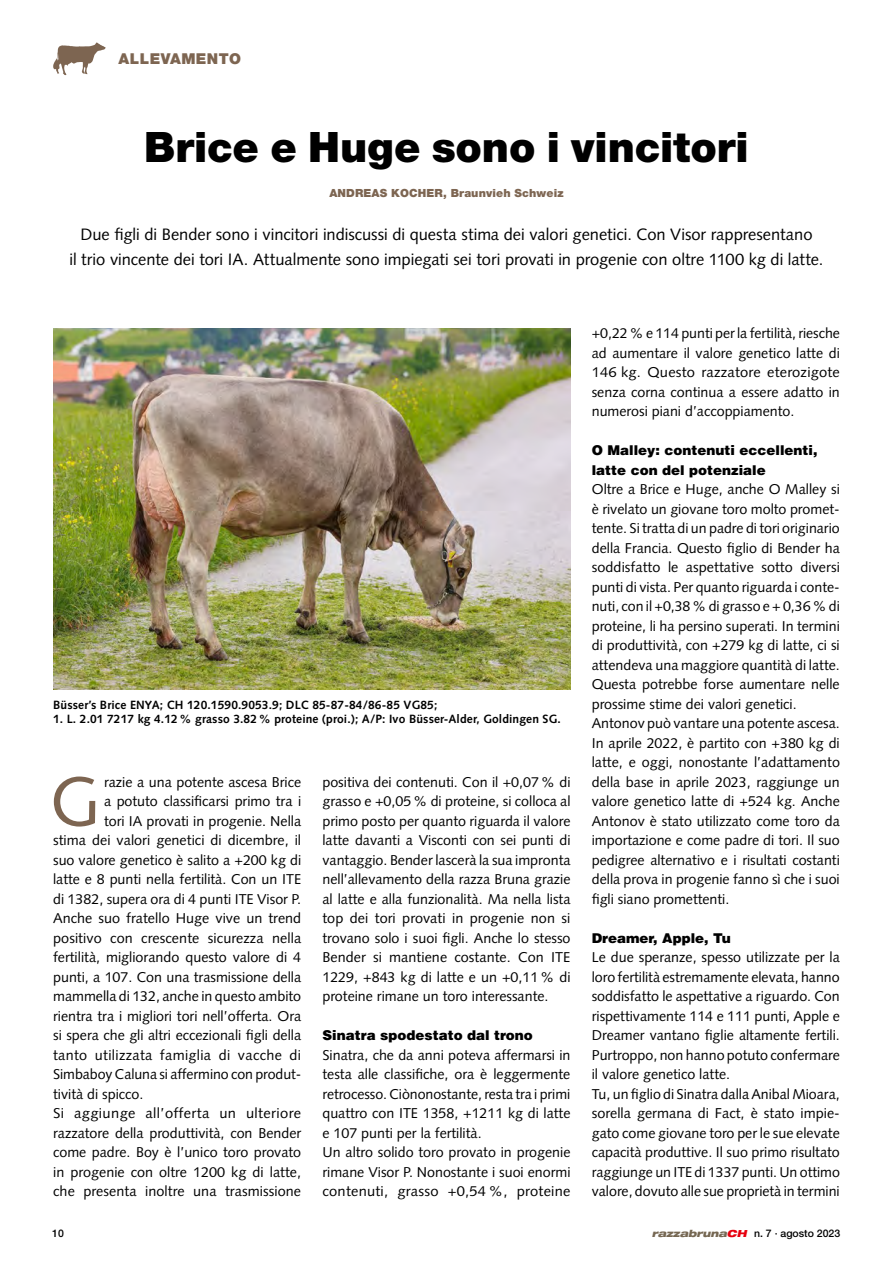
<style>
.page{position:relative;width:893px;height:1263px;background:#fff}
.page>*{position:absolute;margin:0;border:0;box-sizing:border-box;transform-origin:0 0}
.t1{font:69.45px "Syntax LT Std";color:#7d6551}
.t2{font:900 42px "Helvetica Neue LT Std";color:#000}
.t3{font:16.5px/25.5px "Syntax LT Std";color:#000;text-align:center}
.t4{font:900 15px "Helvetica Neue LT Std";letter-spacing:.03em;color:#7d6551}
.t5{font:14.25px/19.5px "Syntax LT Std";color:#000}
.t6{font:14.25px "Syntax LT Std";letter-spacing:.025em;color:#000}
.t7{font:900 13.5px/19.5px "Helvetica LT Std";color:#000}
.t8{font:700 12px "Syntax LT Std";letter-spacing:.01em;color:#000}
.t9{font:900 11.25px "Helvetica Neue LT Std";letter-spacing:.01em;color:#7d6551}
.t10{font:500 10.5px "Helvetica Neue LT Std";color:#000}
.s1{font-weight:900;font-style:italic;font-stretch:expanded;font-size:9.75px;color:#756752}
.s2{font-weight:900;font-style:italic;font-stretch:expanded;font-size:9.75px;color:#e7000e}
</style>
<div class="page">
<svg style="left:53px;top:43px;width:53px;height:32px"></svg>
<img style="left:53px;top:328px;width:517px;height:361px">
<p class="t4" style="left:119px;top:50px;width:124px">ALLEVAMENTO</p>
<h2 class="t2" style="left:144px;top:122px;width:606px">Brice e Huge sono i vincitori</h2>
<p class="t9" style="left:329px;top:186px;width:236px">ANDREAS KOCHER, Braunvieh Schweiz</p>
<p class="t3" style="left:69px;top:221px;width:756px">Due figli di Bender sono i vincitori indiscussi di questa stima dei valori genetici. Con Visor rappresentano<br>il trio vincente dei tori IA. Attualmente sono impiegati sei tori provati in progenie con oltre 1100 kg di latte.</p>
<p class="t8" style="left:53px;top:697px;width:386px">Büsser’s Brice ENYA; CH 120.1590.9053.9; DLC 85-87-84/86-85 VG85;</p>
<p class="t8" style="left:53px;top:712px;width:509px">1. L. 2.01 7217 kg 4.12% grasso 3.82% proteine (proi.); A/P: Ivo Büsser-Alder, Goldingen SG.</p>
<h1 class="t1" style="left:50px;top:760px;width:52px">G</h1>
<p class="t5" style="left:104px;top:772px;width:199px">razie a una potente ascesa Brice</p>
<p class="t5" style="left:104px;top:791px;width:199px">a potuto classificarsi primo tra i</p>
<p class="t5" style="left:104px;top:811px;width:199px">tori IA provati in progenie. Nella</p>
<p class="t5" style="left:53px;top:830px;width:250px">stima dei valori genetici di dicembre, il</p>
<p class="t5" style="left:53px;top:850px;width:250px">suo valore genetico è salito a +200 kg di</p>
<p class="t5" style="left:53px;top:869px;width:250px">latte e 8 punti nella fertilità. Con un ITE</p>
<p class="t5" style="left:53px;top:889px;width:250px">di 1382, supera ora di 4 punti ITE Visor P.</p>
<p class="t5" style="left:53px;top:908px;width:250px">Anche suo fratello Huge vive un trend</p>
<p class="t5" style="left:53px;top:928px;width:250px">positivo con crescente sicurezza nella</p>
<p class="t5" style="left:53px;top:947px;width:249px">fertilità, migliorando questo valore di 4</p>
<p class="t5" style="left:53px;top:967px;width:250px">punti, a 107. Con una trasmissione della</p>
<p class="t5" style="left:53px;top:986px;width:250px">mammella di 132, anche in questo ambito</p>
<p class="t5" style="left:53px;top:1006px;width:250px">rientra tra i migliori tori nell’offerta. Ora</p>
<p class="t5" style="left:53px;top:1025px;width:250px">si spera che gli altri eccezionali figli della</p>
<p class="t6" style="left:53px;top:1046px;width:249px">tanto utilizzata famiglia di vacche di</p>
<p class="t5" style="left:53px;top:1064px;width:250px">Simbaboy Caluna si affermino con produt-</p>
<p class="t5" style="left:53px;top:1084px;width:92px">tività di spicco.</p>
<p class="t6" style="left:53px;top:1105px;width:250px">Si aggiunge all’offerta un ulteriore</p>
<p class="t5" style="left:53px;top:1123px;width:250px">razzatore della produttività, con Bender</p>
<p class="t5" style="left:53px;top:1142px;width:250px">come padre. Boy è l’unico toro provato</p>
<p class="t5" style="left:53px;top:1162px;width:249px">in progenie con oltre 1200 kg di latte,</p>
<p class="t5" style="left:53px;top:1181px;width:250px">che presenta inoltre una trasmissione</p>
<p class="t5" style="left:322px;top:772px;width:250px;text-align:justify">positiva dei contenuti. Con il +0,07% di grasso e +0,05% di proteine, si colloca al primo posto per quanto riguarda il valore latte davanti a Visconti con sei punti di vantaggio. Bender lascerà la sua impronta nell’allevamento della razza Bruna grazie al latte e alla funzionalità. Ma nella lista top dei tori provati in progenie non si trovano solo i suoi figli. Anche lo stesso Bender si mantiene costante. Con ITE 1229, +843 kg di latte e un +0,11% di proteine rimane un toro interessante.</p>
<p class="t7" style="left:322px;top:1025px;width:212px">Sinatra spodestato dal trono</p>
<p class="t5" style="left:322px;top:1045px;width:250px">Sinatra, che da anni poteva affermarsi in testa alle classifiche, ora è leggermente retrocesso. Ciònonostante, resta tra i primi quattro con ITE 1358, +1211 kg di latte e 107 punti per la fertilità.<br>Un altro solido toro provato in progenie rimane Visor P. Nonostante i suoi enormi contenuti, grasso +0,54%, proteine</p>
<p class="t5" style="left:592px;top:323px;width:250px;text-align:justify">+0,22% e 114 punti per la fertilità, riesche ad aumentare il valore genetico latte di 146 kg. Questo razzatore eterozigote senza corna continua a essere adatto in numerosi piani d’accoppiamento.</p>
<p class="t7" style="left:592px;top:440px;width:227px">O Malley: contenuti eccellenti, latte con del potenziale</p>
<p class="t5" style="left:592px;top:479px;width:250px">Oltre a Brice e Huge, anche O Malley si è rivelato un giovane toro molto promet&shy;tente. Si tratta di un padre di tori originario della Francia. Questo figlio di Bender ha soddisfatto le aspettative sotto diversi punti di vista. Per quanto riguarda i conte&shy;nuti, con il +0,38% di grasso e + 0,36% di proteine, li ha persino superati. In termini di produttività, con +279 kg di latte, ci si attendeva una maggiore quantità di latte.<br>Questa potrebbe forse aumentare nelle prossime stime dei valori genetici.<br>Antonov può vantare una potente ascesa.<br>In aprile 2022, è partito con +380 kg di latte, e oggi, nonostante l’adattamento della base in aprile 2023, raggiunge un valore genetico latte di +524 kg. Anche Antonov è stato utilizzato come toro da importazione e come padre di tori. Il suo pedigree alternativo e i risultati costanti della prova in progenie fanno sì che i suoi figli siano promettenti.</p>
<p class="t7" style="left:592px;top:928px;width:141px">Dreamer, Apple, Tu</p>
<p class="t5" style="left:592px;top:947px;width:250px">Le due speranze, spesso utilizzate per la loro fertilità estremamente elevata, hanno soddisfatto le aspettative a riguardo. Con rispettivamente 114 e 111 punti, Apple e Dreamer vantano figlie altamente fertili.<br>Purtroppo, non hanno potuto confermare il valore genetico latte.<br>Tu, un figlio di Sinatra dalla Anibal Mioara, sorella germana di Fact, è stato impie&shy;gato come giovane toro per le sue elevate capacità produttive. Il suo primo risultato raggiunge un ITE di 1337 punti. Un ottimo valore, dovuto alle sue proprietà in termini</p>
<p class="t10" style="left:52px;top:1227px;width:13px">10</p>
<p class="t10" style="left:652px;top:1227px;width:190px"><span class="s1">razzabruna</span><span class="s2">CH</span> n. 7 ∙ agosto 2023</p>
</div>
